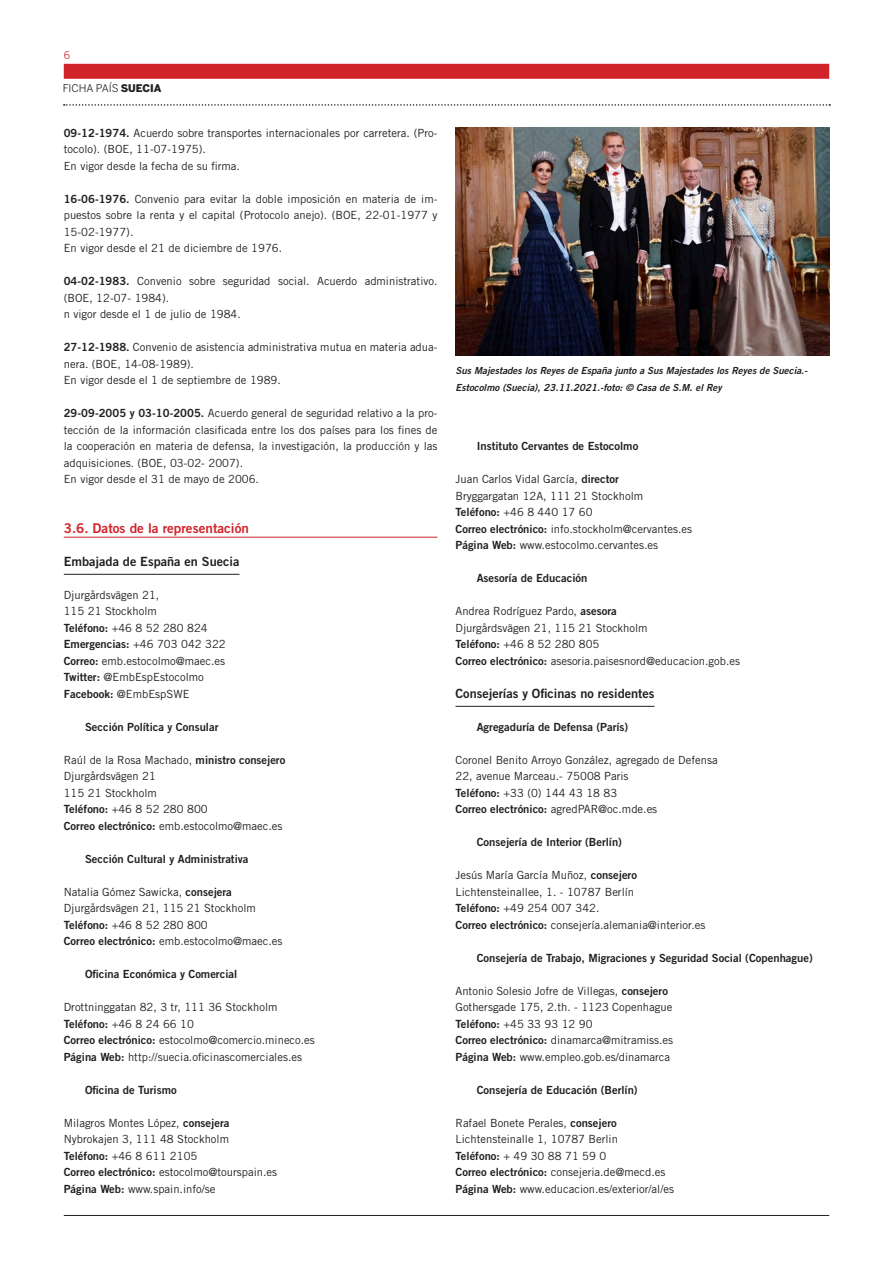
<style>
.page{position:relative;width:893px;height:1263px;background:#fff}
.page>*{position:absolute;margin:0;border:0;box-sizing:border-box;transform-origin:0 0}
.TITULO_2º_NIVEL{font:13.5px "Trade Gothic LT Std Bd 2";color:#d1232a}
.TITULO_3º_NIVEL{font:12.75px "Trade Gothic LT Std Bd 2";color:#231f20}
.TEXTO_NORMAL{font:11.25px/16.5px "Trade Gothic LT Std";color:#231f20}
.TITULO_4º_NIVEL{font:11.25px "Trade Gothic LT Std Bd 2";color:#231f20}
.TEXTO_NORMAL-2{font:11.25px "Trade Gothic LT Std Bd 2";color:#231f20}
.t1{font:10.5px "Benton Sans";color:#231f20}
.t2{font:10.5px "Benton Sans";color:#d1232a}
.TEXTO_PIE_DE_FOTO{font:9.75px/16.5px "Trade Gothic LT Std Bd 2 Obl";color:#231f20}
.s1{font-weight:900}
.s2{font-family:"Trade Gothic LT Std Bd 2"}
.s3{font-family:"Trade Gothic LT Std"}
</style>
<div class="page">
<div style="left:64px;top:64px;width:765px;height:15px;background:#d1232a"></div>
<hr style="left:64px;top:1215px;width:765px;height:1px;background:#231f20">
<svg style="left:64px;top:104px;width:766px;height:2px"></svg>
<hr style="left:64px;top:537px;width:373px;height:1px;background:#d1232a">
<hr style="left:64px;top:574px;width:175px;height:1px;background:#231f20">
<hr style="left:455px;top:706px;width:199px;height:1px;background:#231f20">
<img style="left:455px;top:128px;width:374px;height:228px">
<p class="t2" style="left:64px;top:49px;width:8px">6</p>
<p class="t1" style="left:63px;top:82px;width:100px">FICHA PAÍS <span class="s1">SUECIA</span></p>
<p class="TEXTO_NORMAL" style="left:64px;top:124px;width:375px"><span class="s2">09-12-1974.</span> Acuerdo sobre transportes internacionales por carretera. (Pro&shy;tocolo). (BOE, 11-07-1975).</p>
<p class="TEXTO_NORMAL" style="left:64px;top:157px;width:178px">En vigor desde la fecha de su firma.</p>
<p class="TEXTO_NORMAL" style="left:64px;top:190px;width:375px;text-align:justify"><span class="s2">16-06-1976.</span> Convenio para evitar la doble imposición en materia de im&shy;puestos sobre la renta y el capital (Protocolo anejo). (BOE, 22-01-1977 y 15-02-1977).</p>
<p class="TEXTO_NORMAL" style="left:64px;top:240px;width:220px">En vigor desde el 21 de diciembre de 1976.</p>
<p class="TEXTO_NORMAL" style="left:64px;top:273px;width:375px"><span class="s2">04-02-1983.</span> Convenio sobre seguridad social. Acuerdo administrativo. (BOE, 12-07- 1984).</p>
<p class="TEXTO_NORMAL" style="left:64px;top:306px;width:179px">n vigor desde el 1 de julio de 1984.</p>
<p class="TEXTO_NORMAL" style="left:64px;top:339px;width:375px"><span class="s2">27-12-1988.</span> Convenio de asistencia administrativa mutua en materia adua&shy;nera. (BOE, 14-08-1989).</p>
<p class="TEXTO_NORMAL" style="left:64px;top:372px;width:219px">En vigor desde el 1 de septiembre de 1989.</p>
<p class="TEXTO_NORMAL" style="left:64px;top:405px;width:375px;text-align:justify"><span class="s2">29-09-2005 y 03-10-2005.</span> Acuerdo general de seguridad relativo a la pro&shy;tección de la información clasificada entre los dos países para los fines de la cooperación en materia de defensa, la investigación, la producción y las adquisiciones. (BOE, 03-02- 2007).</p>
<p class="TEXTO_NORMAL" style="left:64px;top:471px;width:197px">En vigor desde el 31 de mayo de 2006.</p>
<p class="TITULO_2º_NIVEL" style="left:64px;top:519px;width:187px">3.6. Datos de la representación</p>
<p class="TITULO_3º_NIVEL" style="left:64px;top:553px;width:177px">Embajada de España en Suecia</p>
<p class="TEXTO_NORMAL" style="left:64px;top:586px;width:97px">Djurgårdsvägen 21,</p>
<p class="TEXTO_NORMAL" style="left:64px;top:603px;width:95px">115 21 Stockholm</p>
<p class="TEXTO_NORMAL" style="left:64px;top:619px;width:145px"><span class="s2">Teléfono:</span> +46 8 52 280 824</p>
<p class="TEXTO_NORMAL-2" style="left:64px;top:637px;width:164px">Emergencias: <span class="s3">+46 703 042 322</span></p>
<p class="TEXTO_NORMAL" style="left:64px;top:652px;width:163px"><span class="s2">Correo:</span> emb.estocolmo@maec.es</p>
<p class="TEXTO_NORMAL" style="left:64px;top:669px;width:142px"><span class="s2">Twitter:</span> @EmbEspEstocolmo</p>
<p class="TEXTO_NORMAL" style="left:64px;top:685px;width:127px"><span class="s2">Facebook:</span> @EmbEspSWE</p>
<p class="TITULO_4º_NIVEL" style="left:85px;top:720px;width:135px">Sección Política y Consular</p>
<p class="TEXTO_NORMAL" style="left:64px;top:751px;width:223px">Raúl de la Rosa Machado, <span class="s2">ministro consejero</span></p>
<p class="TEXTO_NORMAL" style="left:64px;top:768px;width:94px">Djurgårdsvägen 21</p>
<p class="TEXTO_NORMAL" style="left:64px;top:784px;width:95px">115 21 Stockholm</p>
<p class="TEXTO_NORMAL" style="left:64px;top:801px;width:145px"><span class="s2">Teléfono:</span> +46 8 52 280 800</p>
<p class="TEXTO_NORMAL" style="left:64px;top:817px;width:220px"><span class="s2">Correo electrónico:</span> emb.estocolmo@maec.es</p>
<p class="TITULO_4º_NIVEL" style="left:85px;top:852px;width:165px">Sección Cultural y Administrativa</p>
<p class="TEXTO_NORMAL" style="left:64px;top:883px;width:170px">Natalia Gómez Sawicka, <span class="s2">consejera</span></p>
<p class="TEXTO_NORMAL" style="left:64px;top:900px;width:194px">Djurgårdsvägen 21, 115 21 Stockholm</p>
<p class="TEXTO_NORMAL" style="left:64px;top:916px;width:145px"><span class="s2">Teléfono:</span> +46 8 52 280 800</p>
<p class="TEXTO_NORMAL" style="left:64px;top:933px;width:220px"><span class="s2">Correo electrónico:</span> emb.estocolmo@maec.es</p>
<p class="TITULO_4º_NIVEL" style="left:85px;top:967px;width:154px">Oficina Económica y Comercial</p>
<p class="TEXTO_NORMAL" style="left:64px;top:999px;width:215px">Drottninggatan 82, 3 tr, 111 36 Stockholm</p>
<p class="TEXTO_NORMAL" style="left:64px;top:1015px;width:132px"><span class="s2">Teléfono:</span> +46 8 24 66 10</p>
<p class="TEXTO_NORMAL" style="left:64px;top:1032px;width:253px"><span class="s2">Correo electrónico:</span> estocolmo@comercio.mineco.es</p>
<p class="TEXTO_NORMAL" style="left:64px;top:1048px;width:240px"><span class="s2">Página Web:</span> http://suecia.oficinascomerciales.es</p>
<p class="TITULO_4º_NIVEL" style="left:85px;top:1083px;width:93px">Oficina de Turismo</p>
<p class="TEXTO_NORMAL" style="left:64px;top:1114px;width:167px">Milagros Montes López, <span class="s2">consejera</span></p>
<p class="TEXTO_NORMAL" style="left:64px;top:1131px;width:167px">Nybrokajen 3, 111 48 Stockholm</p>
<p class="TEXTO_NORMAL" style="left:64px;top:1147px;width:135px"><span class="s2">Teléfono:</span> +46 8 611 2105</p>
<p class="TEXTO_NORMAL" style="left:64px;top:1164px;width:215px"><span class="s2">Correo electrónico:</span> estocolmo@tourspain.es</p>
<p class="TEXTO_NORMAL" style="left:64px;top:1180px;width:153px"><span class="s2">Página Web:</span> www.spain.info/se</p>
<p class="TEXTO_PIE_DE_FOTO" style="left:455px;top:362px;width:353px">Sus Majestades los Reyes de España junto a Sus Majestades los Reyes de Suecia.-<br>Estocolmo (Suecia), 23.11.2021.-foto: © Casa de S.M. el Rey</p>
<p class="TITULO_4º_NIVEL" style="left:477px;top:439px;width:163px">Instituto Cervantes de Estocolmo</p>
<p class="TEXTO_NORMAL" style="left:455px;top:471px;width:165px">Juan Carlos Vidal García, <span class="s2">director</span></p>
<p class="TEXTO_NORMAL" style="left:455px;top:487px;width:189px">Bryggargatan 12A, 111 21 Stockholm</p>
<p class="TEXTO_NORMAL" style="left:455px;top:504px;width:139px"><span class="s2">Teléfono:</span> +46 8 440 17 60</p>
<p class="TEXTO_NORMAL" style="left:455px;top:520px;width:238px"><span class="s2">Correo electrónico:</span> info.stockholm@cervantes.es</p>
<p class="TEXTO_NORMAL" style="left:455px;top:537px;width:204px"><span class="s2">Página Web:</span> www.estocolmo.cervantes.es</p>
<p class="TITULO_4º_NIVEL" style="left:477px;top:571px;width:112px">Asesoría de Educación</p>
<p class="TEXTO_NORMAL" style="left:455px;top:603px;width:163px">Andrea Rodríguez Pardo, <span class="s2">asesora</span></p>
<p class="TEXTO_NORMAL" style="left:455px;top:619px;width:194px">Djurgårdsvägen 21, 115 21 Stockholm</p>
<p class="TEXTO_NORMAL" style="left:455px;top:636px;width:145px"><span class="s2">Teléfono:</span> +46 8 52 280 805</p>
<p class="TEXTO_NORMAL" style="left:455px;top:652px;width:286px"><span class="s2">Correo electrónico:</span> asesoria.paisesnord@educacion.gob.es</p>
<p class="TITULO_3º_NIVEL" style="left:455px;top:685px;width:201px">Consejerías y Oficinas no residentes</p>
<p class="TITULO_4º_NIVEL" style="left:477px;top:720px;width:153px">Agregaduría de Defensa (París)</p>
<p class="TEXTO_NORMAL" style="left:455px;top:751px;width:264px">Coronel Benito Arroyo González, agregado de Defensa</p>
<p class="TEXTO_NORMAL" style="left:455px;top:768px;width:175px">22, avenue Marceau.- 75008 Paris</p>
<p class="TEXTO_NORMAL" style="left:455px;top:784px;width:163px"><span class="s2">Teléfono:</span> +33 (0) 144 43 18 83</p>
<p class="TEXTO_NORMAL-2" style="left:455px;top:802px;width:203px">Correo electrónico: <span class="s3">agredPAR@oc.mde.es</span></p>
<p class="TITULO_4º_NIVEL" style="left:477px;top:835px;width:147px">Consejería de Interior (Berlín)</p>
<p class="TEXTO_NORMAL" style="left:455px;top:867px;width:183px">Jesús María García Muñoz, <span class="s2">consejero</span></p>
<p class="TEXTO_NORMAL" style="left:455px;top:883px;width:180px">Lichtensteinallee, 1. - 10787 Berlín</p>
<p class="TEXTO_NORMAL" style="left:455px;top:900px;width:145px"><span class="s2">Teléfono:</span> +49 254 007 342.</p>
<p class="TEXTO_NORMAL" style="left:455px;top:916px;width:251px"><span class="s2">Correo electrónico:</span> consejería.alemania@interior.es</p>
<p class="TITULO_4º_NIVEL" style="left:477px;top:951px;width:338px">Consejería de Trabajo, Migraciones y Seguridad Social (Copenhague)</p>
<p class="TEXTO_NORMAL" style="left:455px;top:982px;width:214px">Antonio Solesio Jofre de Villegas, <span class="s2">consejero</span></p>
<p class="TEXTO_NORMAL" style="left:455px;top:999px;width:218px">Gothersgade 175, 2.th. - 1123 Copenhague</p>
<p class="TEXTO_NORMAL" style="left:455px;top:1015px;width:139px"><span class="s2">Teléfono:</span> +45 33 93 12 90</p>
<p class="TEXTO_NORMAL" style="left:455px;top:1032px;width:219px"><span class="s2">Correo electrónico:</span> dinamarca@mitramiss.es</p>
<p class="TEXTO_NORMAL" style="left:455px;top:1048px;width:216px"><span class="s2">Página Web:</span> www.empleo.gob.es/dinamarca</p>
<p class="TITULO_4º_NIVEL" style="left:477px;top:1083px;width:162px">Consejería de Educación (Berlín)</p>
<p class="TEXTO_NORMAL" style="left:455px;top:1114px;width:163px">Rafael Bonete Perales, <span class="s2">consejero</span></p>
<p class="TEXTO_NORMAL" style="left:455px;top:1131px;width:164px">Lichtensteinalle 1, 10787 Berlin</p>
<p class="TEXTO_NORMAL" style="left:455px;top:1147px;width:152px"><span class="s2">Teléfono:</span> + 49 30 88 71 59 0</p>
<p class="TEXTO_NORMAL" style="left:455px;top:1164px;width:211px"><span class="s2">Correo electrónico:</span> consejeria.de@mecd.es</p>
<p class="TEXTO_NORMAL" style="left:455px;top:1180px;width:220px"><span class="s2">Página Web:</span> www.educacion.es/exterior/al/es</p>
</div>
